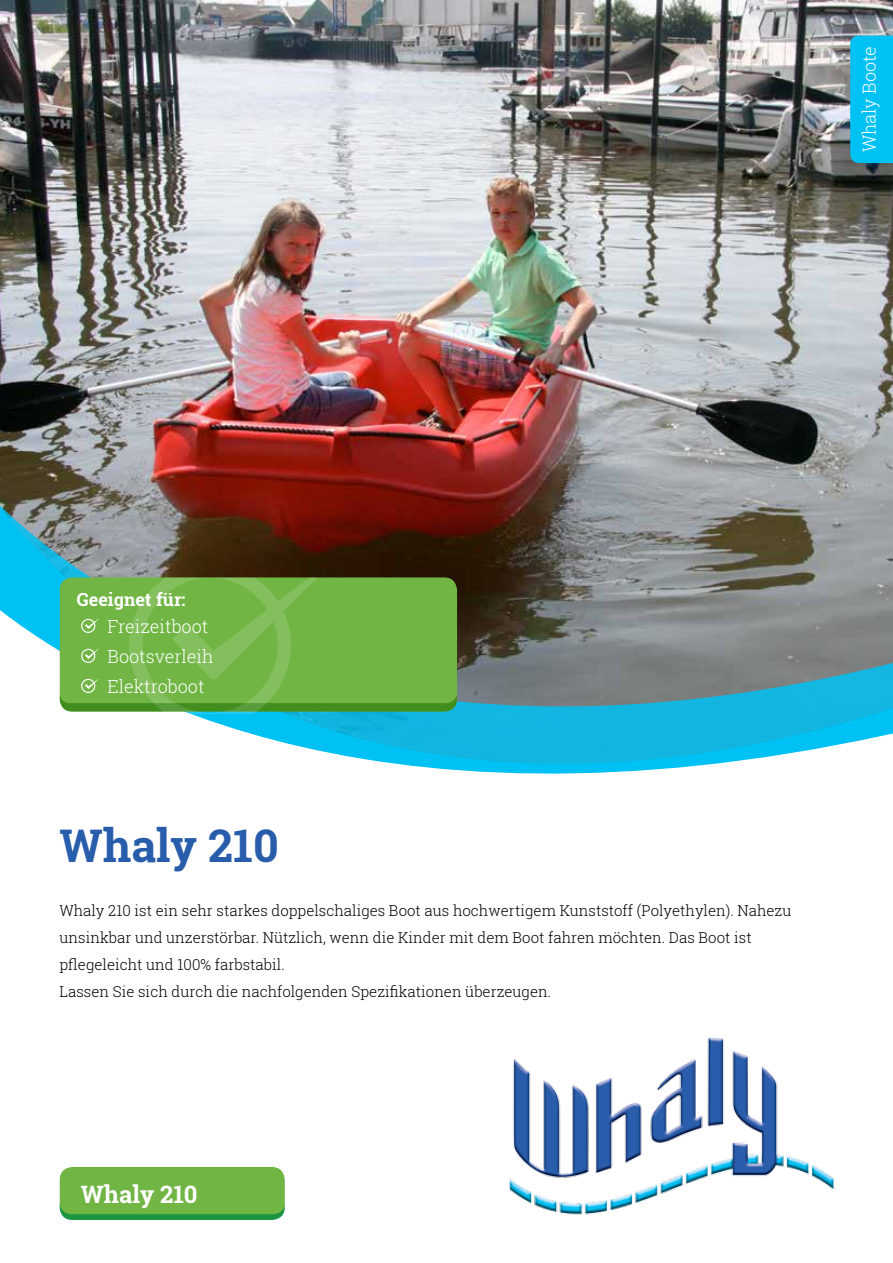
<style>
.page{position:relative;width:893px;height:1263px;background:#fff}
.page>*{position:absolute;margin:0;border:0;box-sizing:border-box;transform-origin:0 0}
.t1{font:700 45px "Roboto Slab";color:#285dab}
.t2{font:700 24px "Roboto Slab";color:#fff}
.t3{font:300 18px/30px "Roboto Slab";color:#fff}
.t4{font:700 18px "Roboto Slab";color:#fff}
.t5{font:300 15px/27px "Roboto Slab";color:#000}
</style>
<div class="page">
<img style="left:0;top:0;width:893px;height:481px">
<svg style="left:0;top:484px;width:893px;height:109px"></svg>
<svg style="left:0;top:593px;width:893px;height:181px"></svg>
<div style="left:59px;top:575px;width:401px;height:137px;background:#71b644"></div>
<svg style="left:129px;top:577px;width:188px;height:137px"></svg>
<img style="left:509px;top:1037px;width:326px;height:178px">
<div style="left:847px;top:34px;width:46px;height:130px;background:#00c1f3"></div>
<div style="left:59px;top:1164px;width:228px;height:57px;background:#00c1f3;opacity:.75"></div>
<svg style="left:81px;top:618px;width:18px;height:15px"></svg>
<svg style="left:81px;top:648px;width:18px;height:15px"></svg>
<svg style="left:81px;top:678px;width:18px;height:15px"></svg>
<p class="t3" style="left:854px;top:152px;width:108px;rotate:-90deg">Whaly Boote</p>
<p class="t4" style="left:77px;top:587px;width:110px">Geeignet für:</p>
<p class="t3" style="left:107px;top:611px;width:108px">Freizeitboot<br>Bootsverleih<br>Elektroboot</p>
<h1 class="t1" style="left:60px;top:815px;width:221px">Whaly 210</h1>
<p class="t5" style="left:60px;top:897px;width:733px">Whaly 210 ist ein sehr starkes doppelschaliges Boot aus hochwertigem Kunststoff (Polyethylen). Nahezu unsinkbar und unzerstörbar. Nützlich, wenn die Kinder mit dem Boot fahren möchten. Das Boot ist pflegeleicht und 100% farbstabil.<br>Lassen Sie sich durch die nachfolgenden Spezifikationen überzeugen.</p>
<h2 class="t2" style="left:81px;top:1177px;width:118px">Whaly 210</h2>
</div>
